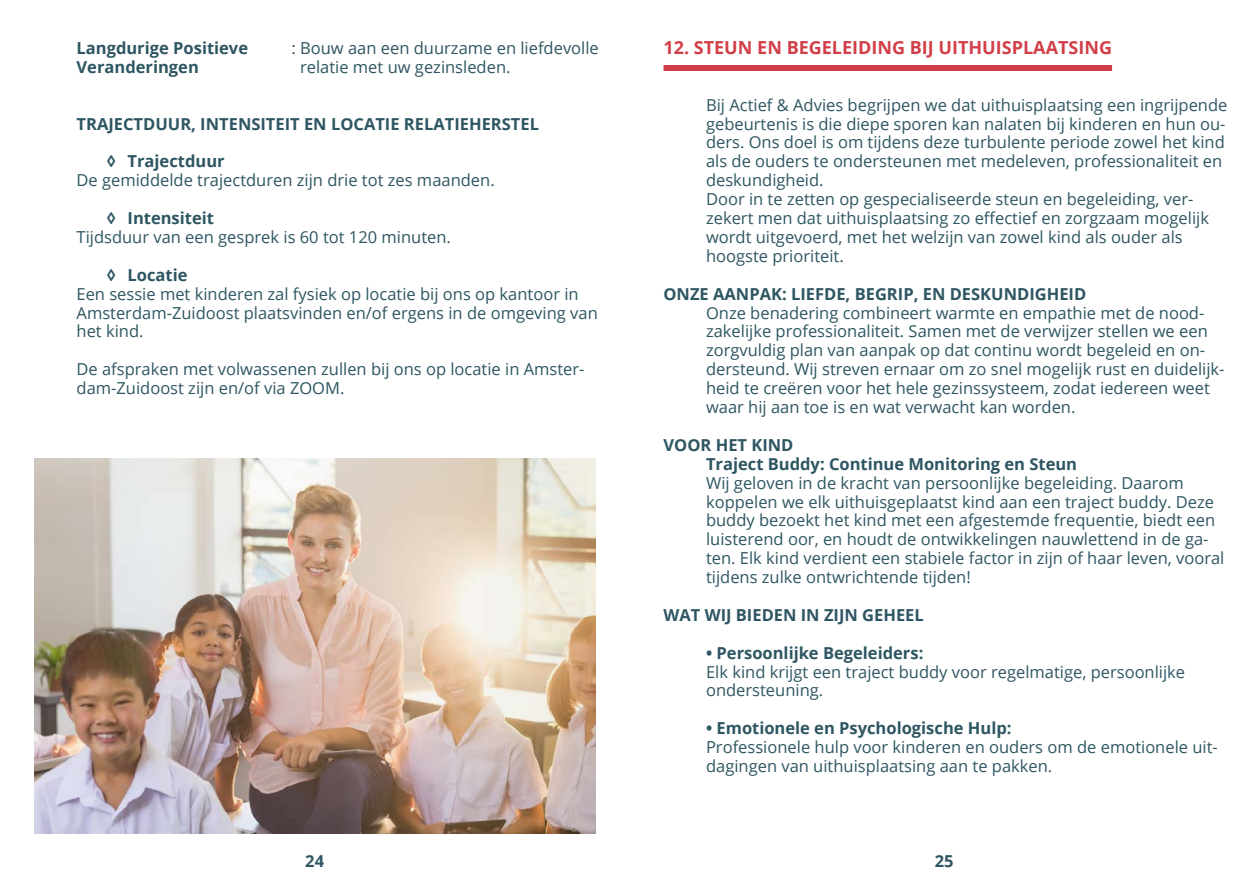
<style>
.page{position:relative;width:1259px;height:893px;background:#fff}
.page>*{position:absolute;margin:0;border:0;box-sizing:border-box;transform-origin:0 0}
.t1{font:700 18px "Open Sans";color:#d23f49}
.t2{font:16.5px/18.9px "Open Sans";color:#2e5662}
.t3{font:700 16.5px/18.9px "Open Sans";color:#2e5662}
</style>
<div class="page">
<div style="left:663px;top:65px;width:449px;height:6px;background:#d23f49"></div>
<img style="left:34px;top:458px;width:561px;height:375px">
<p class="t3" style="left:77px;top:38px;width:173px">Langdurige Positieve<br>Veranderingen</p>
<p class="t2" style="left:300px;top:38px;width:300px;text-indent:-9px">: Bouw aan een duurzame en liefdevolle relatie met uw gezinsleden.</p>
<p class="t1" style="left:663px;top:35px;width:450px">12. STEUN EN BEGELEIDING BIJ UITHUISPLAATSING</p>
<p class="t3" style="left:77px;top:114px;width:464px">TRAJECTDUUR, INTENSITEIT EN LOCATIE RELATIEHERSTEL</p>
<p class="t3" style="left:106px;top:152px;width:120px">◊ Trajectduur</p>
<p class="t2" style="left:77px;top:170px;width:420px">De gemiddelde trajectduren zijn drie tot zes maanden.</p>
<p class="t3" style="left:106px;top:208px;width:109px">◊ Intensiteit</p>
<p class="t2" style="left:77px;top:227px;width:376px">Tijdsduur van een gesprek is 60 tot 120 minuten.</p>
<p class="t3" style="left:106px;top:265px;width:83px">◊ Locatie</p>
<p class="t2" style="left:77px;top:284px;width:523px">Een sessie met kinderen zal fysiek op locatie bij ons op kantoor in<br>Amsterdam-Zuidoost plaatsvinden en/of ergens in de omgeving van het kind.</p>
<p class="t2" style="left:77px;top:359px;width:509px">De afspraken met volwassenen zullen bij ons op locatie in Amster&shy;dam-Zuidoost zijn en/of via ZOOM.</p>
<p class="t2" style="left:706px;top:95px;width:523px">Bij Actief &amp; Advies begrijpen we dat uithuisplaatsing een ingrijpende gebeurtenis is die diepe sporen kan nalaten bij kinderen en hun ou&shy;ders. Ons doel is om tijdens deze turbulente periode zowel het kind als de ouders te ondersteunen met medeleven, professionaliteit en deskundigheid.<br>Door in te zetten op gespecialiseerde steun en begeleiding, ver&shy;zekert men dat uithuisplaatsing zo effectief en zorgzaam mogelijk wordt uitgevoerd, met het welzijn van zowel kind als ouder als hoogste prioriteit.</p>
<p class="t3" style="left:663px;top:284px;width:424px">ONZE AANPAK: LIEFDE, BEGRIP, EN DESKUNDIGHEID</p>
<p class="t2" style="left:706px;top:303px;width:520px">Onze benadering combineert warmte en empathie met de nood&shy;zakelijke professionaliteit. Samen met de verwijzer stellen we een zorgvuldig plan van aanpak op dat continu wordt begeleid en on&shy;dersteund. Wij streven ernaar om zo snel mogelijk rust en duidelijk&shy;heid te creëren voor het hele gezinssysteem, zodat iedereen weet waar hij aan toe is en wat verwacht kan worden.</p>
<p class="t3" style="left:706px;top:435px;width:372px;text-indent:-43px">VOOR HET KIND<br>Traject Buddy: Continue Monitoring en Steun</p>
<p class="t2" style="left:706px;top:473px;width:520px">Wij geloven in de kracht van persoonlijke begeleiding. Daarom koppelen we elk uithuisgeplaatst kind aan een traject buddy. Deze buddy bezoekt het kind met een afgestemde frequentie, biedt een luisterend oor, en houdt de ontwikkelingen nauwlettend in de ga&shy;ten. Elk kind verdient een stabiele factor in zijn of haar leven, vooral tijdens zulke ontwrichtende tijden!</p>
<p class="t3" style="left:663px;top:605px;width:262px">WAT WIJ BIEDEN IN ZIJN GEHEEL</p>
<p class="t3" style="left:706px;top:643px;width:219px">• Persoonlijke Begeleiders:</p>
<p class="t2" style="left:706px;top:662px;width:481px">Elk kind krijgt een traject buddy voor regelmatige, persoonlijke ondersteuning.</p>
<p class="t3" style="left:706px;top:718px;width:307px">• Emotionele en Psychologische Hulp:</p>
<p class="t2" style="left:706px;top:737px;width:513px">Professionele hulp voor kinderen en ouders om de emotionele uit&shy;dagingen van uithuisplaatsing aan te pakken.</p>
<p class="t3" style="left:305px;top:851px;width:20px">24</p>
<p class="t3" style="left:935px;top:851px;width:20px">25</p>
</div>
